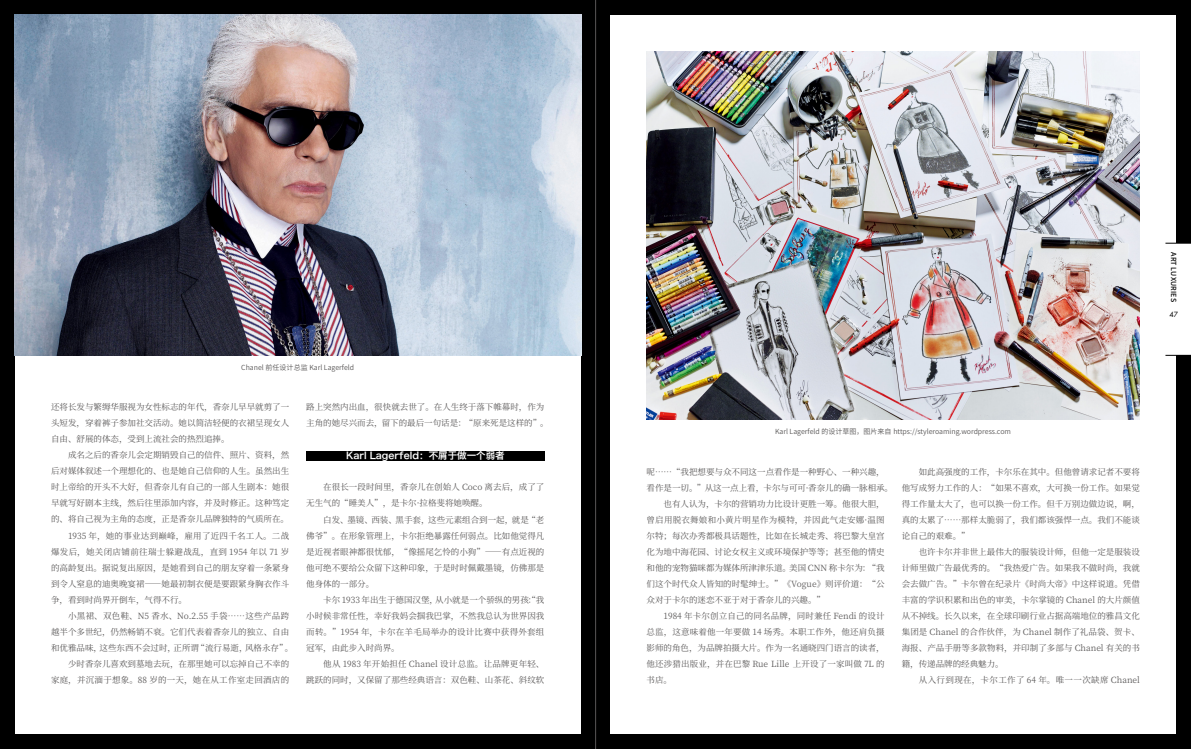
<style>
.page{position:relative;width:1191px;height:749px;background:#fff}
.page>*{position:absolute;margin:0;border:0;box-sizing:border-box;transform-origin:0 0}
.t1{font:9.5px "Hiragino Sans GB W6";color:#fff}
.t2{font:8.5px/16px "Source Han Serif CN";color:#595757;text-align:justify}
.t3{font:8.5px "Source Han Serif CN";letter-spacing:.02em;color:#595757}
.t4{font:8.5px "Source Han Serif CN";letter-spacing:.03em;color:#595757}
.t5{font:8.5px "Source Han Serif CN";letter-spacing:.04em;color:#595757}
.t6{font:8.5px "Source Han Serif CN";letter-spacing:.045em;color:#595757}
.t7{font:7px "Source Han Sans CN";color:#595757}
.t8{font:500 7px "Source Han Sans CN";letter-spacing:.025em;color:#000}
.t9{font:7px "Futura LT";color:#000}
</style>
<div class="page">
<div style="left:1176px;top:0;width:15px;height:243px;background:#000"></div>
<div style="left:1176px;top:355px;width:15px;height:393px;background:#000"></div>
<div style="left:581px;top:0;width:14px;height:748px;background:#000"></div>
<div style="left:595px;top:0;width:14px;height:748px;background:#000"></div>
<div style="left:0;top:0;width:595px;height:14px;background:#000"></div>
<div style="left:595px;top:0;width:596px;height:14px;background:#000"></div>
<div style="left:595px;top:734px;width:596px;height:14px;background:#000"></div>
<div style="left:0;top:734px;width:595px;height:14px;background:#000"></div>
<div style="left:0;top:0;width:14px;height:748px;background:#000"></div>
<svg style="left:1165px;top:243px;width:26px;height:1px"></svg>
<img style="left:14px;top:14px;width:567px;height:341px">
<img style="left:646px;top:51px;width:493px;height:368px">
<div style="left:306px;top:451px;width:238px;height:9px;background:#000"></div>
<hr style="left:595px;top:0;width:1px;height:748px;background:#595757">
<p class="t7" style="left:241px;top:363px;width:114px">Chanel 前任设计总监 Karl Lagerfeld</p>
<p class="t2" style="left:51px;top:399px;width:240px">还将长发与繁缛华服视为女性标志的年代，香奈儿早早就剪了一头短发，穿着裤子参加社交活动。她以简洁轻便的衣裙呈现女人自由、舒展的体态，受到上流社会的热烈追捧。</p>
<p class="t2" style="left:68px;top:447px;width:223px">成名之后的香奈儿会定期销毁自己的信件、照片、资料，然</p>
<p class="t2" style="left:51px;top:463px;width:240px">后对媒体叙述一个理想化的、也是她自己信仰的人生。虽然出生</p>
<p class="t2" style="left:51px;top:479px;width:240px">时上帝给的开头不大好，但香奈儿有自己的一部人生剧本：她很</p>
<p class="t2" style="left:51px;top:495px;width:240px">早就写好剧本主线，然后往里添加内容，并及时修正。这种笃定</p>
<p class="t2" style="left:51px;top:511px;width:239px">的、将自己视为主角的态度，正是香奈儿品牌独特的气质所在。</p>
<p class="t4" style="left:68px;top:530px;width:223px">1935 年，她的事业达到巅峰，雇用了近四千名工人。二战</p>
<p class="t5" style="left:51px;top:546px;width:240px">爆发后，她关闭店铺前往瑞士躲避战乱，直到 1954 年以 71 岁</p>
<p class="t2" style="left:51px;top:559px;width:240px">的高龄复出。据说复出原因，是她看到自己的朋友穿着一条紧身</p>
<p class="t2" style="left:51px;top:575px;width:240px">到令人窒息的迪奥晚宴裙——她最初制衣便是要跟紧身胸衣作斗</p>
<p class="t2" style="left:51px;top:591px;width:138px">争，看到时尚界开倒车，气得不行。</p>
<p class="t5" style="left:68px;top:610px;width:223px">小黑裙、双色鞋、N5 香水、No.2.55 手袋……这些产品跨</p>
<p class="t2" style="left:51px;top:623px;width:240px">越半个多世纪，仍然畅销不衰。它们代表着香奈儿的独立、自由</p>
<p class="t2" style="left:51px;top:639px;width:244px">和优雅品味，这些东西不会过时，正所谓“流行易逝，风格永存”。</p>
<p class="t2" style="left:68px;top:655px;width:223px">少时香奈儿喜欢到墓地去玩，在那里她可以忘掉自己不幸的</p>
<p class="t4" style="left:51px;top:674px;width:240px">家庭，并沉湎于想象。88 岁的一天，她在从工作室走回酒店的</p>
<p class="t2" style="left:306px;top:399px;width:244px">路上突然内出血，很快就去世了。在人生终于落下帷幕时，作为主角的她尽兴而去，留下的最后一句话是：“原来死是这样的”。</p>
<p class="t1" style="left:346px;top:449px;width:160px">Karl Lagerfeld：不屑于做一个弱者</p>
<p class="t2" style="left:306px;top:479px;width:240px;text-indent:17px">在很长一段时间里，香奈儿在创始人 Coco 离去后，成了了无生气的“睡美人”，是卡尔·拉格斐将她唤醒。</p>
<p class="t2" style="left:306px;top:511px;width:240px;text-indent:17px">白发、墨镜、西装、黑手套，这些元素组合到一起，就是“老佛爷”。在形象管理上，卡尔拒绝暴露任何弱点。比如他觉得凡是近视者眼神都很忧郁，“像摇尾乞怜的小狗”——有点近视的他可绝不要给公众留下这种印象，于是时时佩戴墨镜，仿佛那是他身体的一部分。</p>
<p class="t2" style="left:306px;top:591px;width:240px;text-indent:17px">卡尔 1933 年出生于德国汉堡，从小就是一个骄纵的男孩：“我小时候非常任性，幸好我妈会掴我巴掌，不然我总认为世界因我而转。”1954 年，卡尔在羊毛局举办的设计比赛中获得外套组冠军，由此步入时尚界。</p>
<p class="t2" style="left:306px;top:655px;width:240px;text-align:right">他从 1983 年开始担任 Chanel 设计总监。让品牌更年轻、<br>跳跃的同时，又保留了那些经典语言：双色鞋、山茶花、斜纹软</p>
<p class="t8" style="left:1177px;top:252px;width:51px;rotate:90deg">ART LUXURIES</p>
<p class="t9" style="left:1169px;top:309px;width:10px">47</p>
<p class="t7" style="left:775px;top:427px;width:237px">Karl Lagerfeld 的设计草图，图片来自 https://styleroaming.wordpress.com</p>
<p class="t2" style="left:646px;top:464px;width:240px">呢……“我把想要与众不同这一点看作是一种野心、一种兴趣，</p>
<p class="t2" style="left:646px;top:480px;width:248px">看作是一切。”从这一点上看，卡尔与可可·香奈儿的确一脉相承。</p>
<p class="t2" style="left:663px;top:496px;width:223px">也有人认为，卡尔的营销功力比设计更胜一筹。他很大胆，</p>
<p class="t4" style="left:646px;top:515px;width:240px">曾启用脱衣舞娘和小黄片明星作为模特，并因此气走安娜·温图</p>
<p class="t2" style="left:646px;top:528px;width:240px">尔特；每次办秀都极具话题性，比如在长城走秀、将巴黎大皇宫</p>
<p class="t2" style="left:646px;top:544px;width:240px">化为地中海花园、讨论女权主义或环境保护等等；甚至他的情史</p>
<p class="t2" style="left:646px;top:560px;width:240px">和他的宠物猫咪都为媒体所津津乐道。美国 CNN 称卡尔为：“我</p>
<p class="t2" style="left:646px;top:576px;width:240px">们这个时代众人皆知的时髦绅士。”《Vogue》则评价道：“公</p>
<p class="t2" style="left:646px;top:592px;width:180px">众对于卡尔的迷恋不亚于对于香奈儿的兴趣。”</p>
<p class="t3" style="left:663px;top:611px;width:223px">1984 年卡尔创立自己的同名品牌，同时兼任 Fendi 的设计</p>
<p class="t3" style="left:646px;top:627px;width:240px">总监，这意味着他一年要做 14 场秀。本职工作外，他还肩负摄</p>
<p class="t2" style="left:646px;top:640px;width:240px">影师的角色，为品牌拍摄大片。作为一名通晓四门语言的读者，</p>
<p class="t3" style="left:646px;top:659px;width:240px">他还涉猎出版业，并在巴黎 Rue Lille 上开设了一家叫做 7L 的</p>
<p class="t2" style="left:646px;top:672px;width:27px">书店。</p>
<p class="t2" style="left:901px;top:464px;width:240px;text-indent:17px">如此高强度的工作，卡尔乐在其中。但他曾请求记者不要将他写成努力工作的人：“如果不喜欢，大可换一份工作。如果觉得工作量太大了，也可以换一份工作。但千万别边做边说，啊，真的太累了……那样太脆弱了，我们都该强悍一点。我们不能谈论自己的艰难。”</p>
<p class="t2" style="left:901px;top:544px;width:240px;text-indent:17px">也许卡尔并非世上最伟大的服装设计师，但他一定是服装设计师里做广告最优秀的。“我热爱广告。如果我不做时尚，我就会去做广告。”卡尔曾在纪录片《时尚大帝》中这样说道。凭借丰富的学识积累和出色的审美，卡尔掌镜的 Chanel 的大片颜值从不掉线。长久以来，在全球印刷行业占据高端地位的雅昌文化集团是 Chanel 的合作伙伴，为 Chanel 制作了礼品袋、贺卡、海报、产品手册等多款物料，并印制了多部与 Chanel 有关的书籍，传递品牌的经典魅力。</p>
<p class="t6" style="left:918px;top:675px;width:223px">从入行到现在，卡尔工作了 64 年。唯一一次缺席 Chanel</p>
</div>
